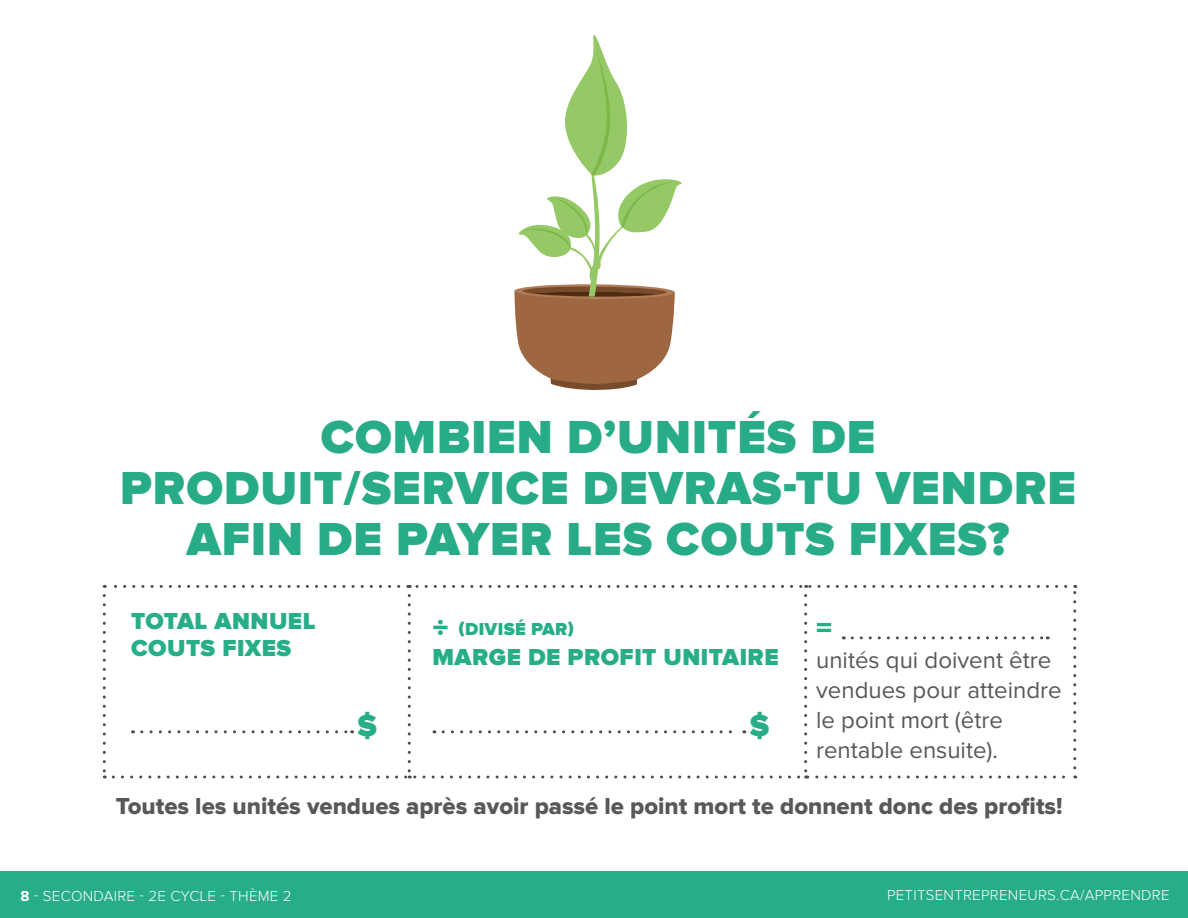
<style>
.page{position:relative;width:1188px;height:918px;background:#fff}
.page>*{position:absolute;margin:0;border:0;box-sizing:border-box;transform-origin:0 0}
.titre_bleu{font:900 48px/51px "Proxima Nova";letter-spacing:.02em;color:#28ab87;text-align:center}
.titre_orange{font:900 31.5px "Proxima Nova";color:#27ae88}
.titre_orange-2{font:24px/30px "Proxima Nova";color:#57585a}
.texte_courant{font:24px "Proxima Nova Extrabld";color:#57585a}
.titre_orange-3{font:900 24px/27px "Proxima Nova";letter-spacing:.02em;color:#27ae88}
.titre_orange-4{font:900 18px "Proxima Nova";letter-spacing:.02em;color:#27ae88}
.t1{font:300 15px "Proxima Nova";letter-spacing:.02em;color:#fff}
.s1{font-weight:700}
</style>
<div class="page">
<div style="left:0;top:872px;width:1188px;height:46px;background:#27ae88"></div>
<svg style="left:515px;top:35px;width:167px;height:355px"></svg>
<svg style="left:103px;top:585px;width:973px;height:194px"></svg>
<p class="titre_bleu" style="left:120px;top:413px;width:958px">COMBIEN D’UNITÉS DE<br>PRODUIT/SERVICE DEVRAS-TU VENDRE<br>AFIN DE PAYER LES COUTS FIXES?</p>
<p class="titre_orange-3" style="left:131px;top:609px;width:186px">TOTAL ANNUEL<br>COUTS FIXES</p>
<p class="titre_orange-4" style="left:458px;top:621px;width:117px">(DIVISÉ PAR)</p>
<p class="titre_orange" style="left:432px;top:614px;width:18px">÷</p>
<p class="titre_orange-3" style="left:432px;top:645px;width:348px">MARGE DE PROFIT UNITAIRE</p>
<p class="titre_orange" style="left:816px;top:614px;width:18px">=</p>
<p class="titre_orange-2" style="left:816px;top:646px;width:247px">unités qui doivent être vendues pour atteindre le point mort (être rentable ensuite).</p>
<p class="texte_courant" style="left:116px;top:795px;width:948px">Toutes les unités vendues après avoir passé le point mort te donnent donc des profits!</p>
<p class="titre_orange" style="left:357px;top:711px;width:22px">$</p>
<p class="titre_orange" style="left:750px;top:711px;width:22px">$</p>
<p class="t1" style="left:20px;top:889px;width:273px"><span class="s1">8</span> - SECONDAIRE - 2E CYCLE - THÈME 2</p>
<p class="t1" style="left:887px;top:888px;width:284px">PETITSENTREPRENEURS.CA/APPRENDRE</p>
</div>
